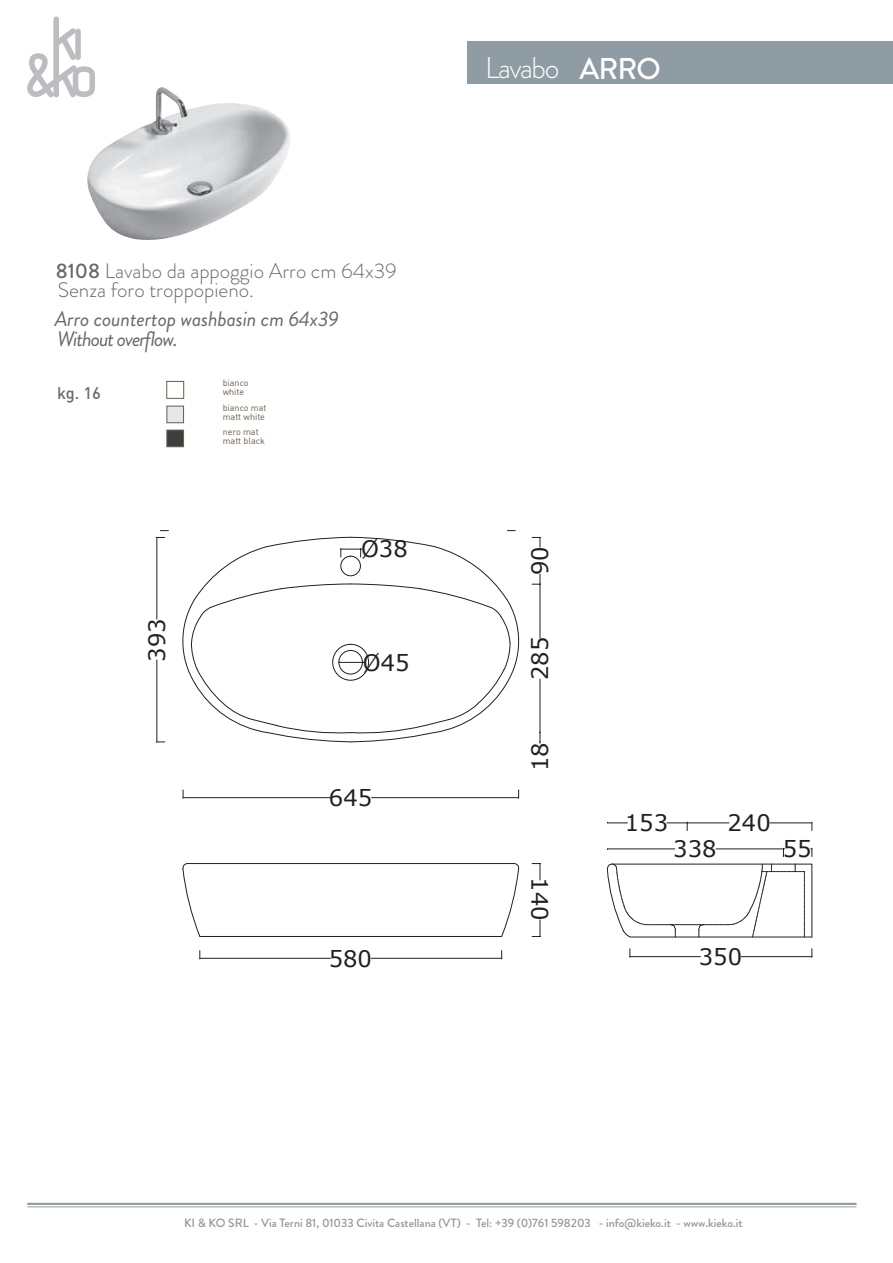
<style>
.page{position:relative;width:893px;height:1263px;background:#fff}
.page>*{position:absolute;margin:0;border:0;box-sizing:border-box;transform-origin:0 0}
.t1{font:300 30px "Brandon Grotesque";letter-spacing:-.05em;color:#fff}
.t2{font:22.65px "Verdana";color:#231f20}
.t3{font:300 21px/19.6px "Brandon Grotesque";color:#66696a}
.t4{font:italic 21px/19.6px "Brandon Grotesque";letter-spacing:-.01em;color:#66696a}
.t5{font:500 16.5px "DIN";color:#6c6d70}
.t6{font:500 12px "Brandon Grotesque";color:#939598}
.t7{font:9px/9px "DIN";color:#685d49}
.s1{font-weight:500}
</style>
<div class="page">
<svg style="left:27px;top:17px;width:68px;height:80px"></svg>
<div style="left:468px;top:41px;width:425px;height:43px;background:#8f9ca4"></div>
<div style="left:167px;top:381px;width:17px;height:18px;background:#fff;border:1px solid #685d49"></div>
<div style="left:167px;top:406px;width:17px;height:17px;background:#e6e7e9;border:1px solid #685d49"></div>
<div style="left:167px;top:430px;width:17px;height:17px;background:#3e3e3f;border:1px solid #685d49"></div>
<hr style="left:27px;top:1203px;width:829px;height:2px;background:#949fa4">
<hr style="left:27px;top:1206px;width:829px;height:1px;background:#949fa4">
<img style="left:87px;top:87px;width:204px;height:153px">
<svg style="left:532px;top:537px;width:9px;height:10px"></svg>
<svg style="left:532px;top:574px;width:9px;height:11px"></svg>
<hr style="left:540px;top:584px;width:1px;height:54px;background:#231f20">
<hr style="left:540px;top:679px;width:1px;height:53px;background:#231f20">
<svg style="left:539px;top:732px;width:2px;height:11px"></svg>
<hr style="left:371px;top:797px;width:148px;height:1px;background:#231f20">
<hr style="left:183px;top:797px;width:147px;height:1px;background:#231f20">
<svg style="left:182px;top:530px;width:338px;height:213px"></svg>
<svg style="left:532px;top:863px;width:9px;height:17px"></svg>
<svg style="left:532px;top:920px;width:9px;height:17px"></svg>
<hr style="left:157px;top:537px;width:1px;height:82px;background:#231f20">
<hr style="left:157px;top:660px;width:1px;height:82px;background:#231f20">
<svg style="left:182px;top:863px;width:338px;height:74px"></svg>
<hr style="left:200px;top:958px;width:130px;height:1px;background:#231f20">
<hr style="left:371px;top:958px;width:131px;height:1px;background:#231f20">
<svg style="left:606px;top:863px;width:207px;height:75px"></svg>
<hr style="left:716px;top:848px;width:67px;height:1px;background:#231f20">
<hr style="left:607px;top:848px;width:68px;height:1px;background:#231f20">
<hr style="left:687px;top:822px;width:42px;height:1px;background:#231f20">
<hr style="left:770px;top:822px;width:42px;height:1px;background:#231f20">
<svg style="left:667px;top:822px;width:21px;height:9px"></svg>
<svg style="left:607px;top:822px;width:20px;height:1px"></svg>
<hr style="left:630px;top:956px;width:70px;height:1px;background:#231f20">
<hr style="left:741px;top:956px;width:71px;height:1px;background:#231f20">
<h3 class="t3" style="left:56px;top:261px;width:343px"><span class="s1">8108</span> Lavabo da appoggio Arro cm 64x39<br>Senza foro troppopieno.</h3>
<h3 class="t4" style="left:55px;top:309px;width:286px">Arro countertop washbasin cm 64x39<br>Without overflow.</h3>
<h3 class="t5" style="left:57px;top:382px;width:46px">kg. 16</h3>
<p class="t7" style="left:223px;top:378px;width:28px">bianco white</p>
<p class="t7" style="left:223px;top:403px;width:45px">bianco mat matt white</p>
<p class="t7" style="left:223px;top:427px;width:44px">nero mat matt black</p>
<h2 class="t2" style="left:141px;top:661px;width:45px;rotate:-90deg">393</h2>
<h2 class="t2" style="left:361px;top:533px;width:48px">Ø38</h2>
<h2 class="t2" style="left:363px;top:647px;width:48px">Ø45</h2>
<h2 class="t2" style="left:329px;top:782px;width:45px">645</h2>
<h2 class="t2" style="left:329px;top:943px;width:45px">580</h2>
<h1 class="t1" style="left:485px;top:47px;width:177px">Lavabo <span class="s1">ARRO</span></h1>
<h2 class="t2" style="left:524px;top:575px;width:30px;rotate:-90deg">90</h2>
<h2 class="t2" style="left:524px;top:680px;width:45px;rotate:-90deg">285</h2>
<h2 class="t2" style="left:524px;top:771px;width:30px;rotate:-90deg">18</h2>
<h2 class="t2" style="left:555px;top:877px;width:45px;rotate:90deg">140</h2>
<h2 class="t2" style="left:625px;top:807px;width:45px">153</h2>
<h2 class="t2" style="left:727px;top:807px;width:45px">240</h2>
<h2 class="t2" style="left:673px;top:833px;width:45px">338</h2>
<h2 class="t2" style="left:783px;top:833px;width:30px">55</h2>
<h2 class="t2" style="left:699px;top:941px;width:45px">350</h2>
<p class="t6" style="left:184px;top:1214px;width:560px">KI &amp; KO SRL - Via Terni 81, 01033 Civita Castellana (VT) - Tel: +39 (0)761 598203 - info@kieko.it - www.kieko.it</p>
</div>
